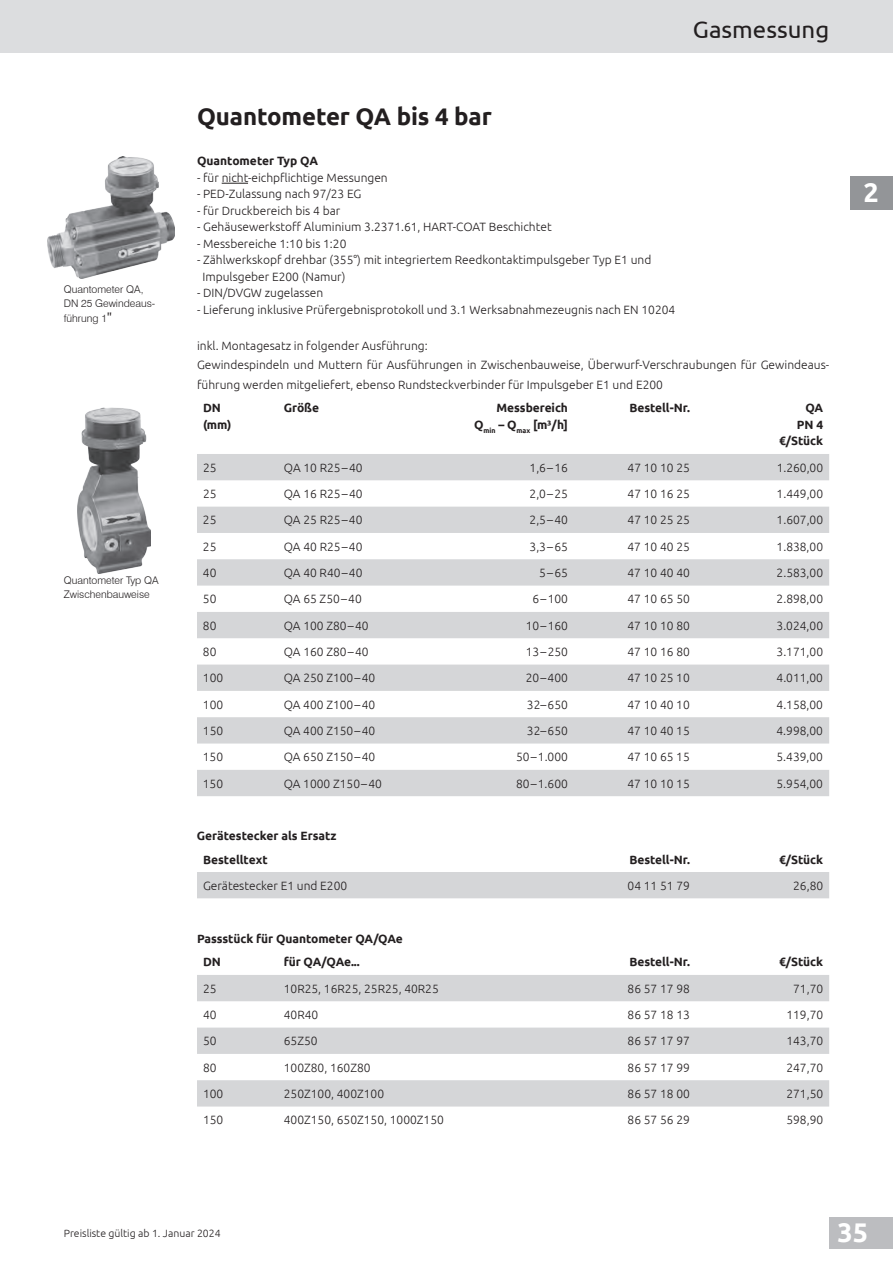
<style>
.page{position:relative;width:893px;height:1263px;background:#fff}
.page>*{position:absolute;margin:0;border:0;box-sizing:border-box;transform-origin:0 0}
.t1{font:700 27px "Ubuntu";color:#fff}
.t2{font:700 24px "Ubuntu";letter-spacing:-.005em;color:#231f20}
.t3{font:24px "Ubuntu";color:#231f20}
.t4{font:300 12px/19.5px "Ubuntu";color:#231f20}
.t5{font:700 12px/16.5px "Ubuntu";letter-spacing:-.005em;color:#231f20}
.t6{font:300 10.5px/13.5px "Swiss 721 BT";color:#231f20}
.t7{font:300 10.5px "Ubuntu";color:#231f20}
.s1{font-family:"Cambria Math";font-weight:400;font-size:13.5px}
</style>
<div class="page">
<div style="left:829px;top:1217px;width:64px;height:32px;background:#bcbdc0"></div>
<div style="left:0;top:0;width:893px;height:53px;background:#dcdddf"></div>
<svg style="left:222px;top:183px;width:26px;height:1px"></svg>
<svg style="left:197px;top:454px;width:632px;height:342px;fill:#d5d6d8"></svg>
<div style="left:197px;top:872px;width:632px;height:26px;background:#d5d6d8"></div>
<img style="left:48px;top:157px;width:126px;height:121px">
<img style="left:78px;top:407px;width:72px;height:166px">
<div style="left:850px;top:176px;width:43px;height:34px;background:#939598"></div>
<svg style="left:197px;top:975px;width:632px;height:131px;fill:#d5d6d8"></svg>
<p class="t6" style="left:64px;top:283px;width:93px">Quantometer QA,<br>DN 25 Gewindeaus-</p>
<p class="t6" style="left:64px;top:311px;width:50px">führung 1<span class="s1">ʺ</span></p>
<p class="t6" style="left:64px;top:573px;width:96px">Quantometer Typ QA<br>Zwischenbauweise</p>
<h2 class="t3" style="left:693px;top:15px;width:138px">Gasmessung</h2>
<h2 class="t2" style="left:197px;top:102px;width:296px">Quantometer QA bis 4 bar</h2>
<p class="t5" style="left:197px;top:153px;width:123px">Quantometer Typ QA</p>
<p class="t4" style="left:197px;top:168px;width:192px">- für nicht-eichpflichtige Messungen</p>
<p class="t4" style="left:197px;top:184px;width:166px">- PED-Zulassung nach 97/23 EG</p>
<p class="t4" style="left:197px;top:201px;width:145px">- für Druckbereich bis 4 bar</p>
<p class="t4" style="left:197px;top:217px;width:356px">- Gehäusewerkstoff Aluminium 3.2371.61, HART-COAT Beschichtet</p>
<p class="t4" style="left:197px;top:234px;width:151px">- Messbereiche 1:10 bis 1:20</p>
<p class="t4" style="left:202px;top:252px;width:450px;line-height:16.5px;text-indent:-5px">- Zählwerkskopf drehbar (355°) mit integriertem Reedkontaktimpulsgeber Typ E1 und<br>Impulsgeber E200 (Namur)</p>
<p class="t4" style="left:197px;top:283px;width:128px">- DIN/DVGW zugelassen</p>
<p class="t4" style="left:197px;top:300px;width:480px">- Lieferung inklusive Prüfergebnisprotokoll und 3.1 Werksabnahmezeugnis nach EN 10204</p>
<p class="t4" style="left:197px;top:336px;width:634px">inkl. Montagesatz in folgender Ausführung:<br>Gewindespindeln und Muttern für Ausführungen in Zwischenbauweise, Überwurf-Verschraubungen für Gewindeaus&shy;führung werden mitgeliefert, ebenso Rundsteckverbinder für Impulsgeber E1 und E200</p>
<p class="t5" style="left:203px;top:400px;width:30px">DN (mm)</p>
<p class="t5" style="left:284px;top:400px;width:37px">Größe</p>
<p class="t5" style="left:474px;top:400px;width:95px;text-align:right">Messbereich<br>Q<sub>min</sub> – Q<sub>max</sub> [m³/h]</p>
<p class="t5" style="left:629px;top:400px;width:62px">Bestell-Nr.</p>
<p class="t5" style="left:779px;top:400px;width:46px;text-align:right">QA<br>PN 4 €/Stück</p>
<p class="t4" style="left:203px;top:457px;width:15px">25</p>
<p class="t4" style="left:284px;top:457px;width:80px">QA 10 R25–40</p>
<p class="t4" style="left:530px;top:457px;width:40px">1,6 – 16</p>
<p class="t4" style="left:628px;top:457px;width:64px">47 10 10 25</p>
<p class="t4" style="left:777px;top:457px;width:48px">1.260,00</p>
<p class="t4" style="left:203px;top:484px;width:15px">25</p>
<p class="t4" style="left:284px;top:484px;width:80px">QA 16 R25–40</p>
<p class="t4" style="left:530px;top:484px;width:40px">2,0 – 25</p>
<p class="t4" style="left:628px;top:484px;width:64px">47 10 16 25</p>
<p class="t4" style="left:777px;top:484px;width:48px">1.449,00</p>
<p class="t4" style="left:203px;top:510px;width:15px">25</p>
<p class="t4" style="left:284px;top:510px;width:80px">QA 25 R25–40</p>
<p class="t4" style="left:530px;top:510px;width:40px">2,5 – 40</p>
<p class="t4" style="left:628px;top:510px;width:64px">47 10 25 25</p>
<p class="t4" style="left:777px;top:510px;width:48px">1.607,00</p>
<p class="t4" style="left:203px;top:536px;width:15px">25</p>
<p class="t4" style="left:284px;top:536px;width:80px">QA 40 R25–40</p>
<p class="t4" style="left:530px;top:536px;width:40px">3,3 – 65</p>
<p class="t4" style="left:628px;top:536px;width:64px">47 10 40 25</p>
<p class="t4" style="left:777px;top:536px;width:48px">1.838,00</p>
<p class="t4" style="left:203px;top:563px;width:15px">40</p>
<p class="t4" style="left:284px;top:563px;width:80px">QA 40 R40–40</p>
<p class="t4" style="left:539px;top:563px;width:30px">5 – 65</p>
<p class="t4" style="left:627px;top:563px;width:64px">47 10 40 40</p>
<p class="t4" style="left:777px;top:563px;width:48px">2.583,00</p>
<p class="t4" style="left:203px;top:589px;width:15px">50</p>
<p class="t4" style="left:284px;top:589px;width:80px">QA 65 Z50–40</p>
<p class="t4" style="left:532px;top:589px;width:37px">6 – 100</p>
<p class="t4" style="left:627px;top:589px;width:64px">47 10 65 50</p>
<p class="t4" style="left:777px;top:589px;width:48px">2.898,00</p>
<p class="t4" style="left:203px;top:615px;width:15px">80</p>
<p class="t4" style="left:284px;top:615px;width:86px">QA 100 Z80–40</p>
<p class="t4" style="left:526px;top:615px;width:44px">10 – 160</p>
<p class="t4" style="left:627px;top:615px;width:64px">47 10 10 80</p>
<p class="t4" style="left:777px;top:615px;width:48px">3.024,00</p>
<p class="t4" style="left:203px;top:642px;width:15px">80</p>
<p class="t4" style="left:284px;top:642px;width:86px">QA 160 Z80–40</p>
<p class="t4" style="left:526px;top:642px;width:44px">13 – 250</p>
<p class="t4" style="left:627px;top:642px;width:64px">47 10 16 80</p>
<p class="t4" style="left:777px;top:642px;width:48px">3.171,00</p>
<p class="t4" style="left:203px;top:668px;width:22px">100</p>
<p class="t4" style="left:284px;top:668px;width:93px">QA 250 Z100–40</p>
<p class="t4" style="left:526px;top:668px;width:44px">20 – 400</p>
<p class="t4" style="left:627px;top:668px;width:64px">47 10 25 10</p>
<p class="t4" style="left:777px;top:668px;width:48px">4.011,00</p>
<p class="t4" style="left:203px;top:694px;width:22px">100</p>
<p class="t4" style="left:284px;top:694px;width:93px">QA 400 Z100–40</p>
<p class="t4" style="left:527px;top:694px;width:43px">32– 650</p>
<p class="t4" style="left:627px;top:694px;width:64px">47 10 40 10</p>
<p class="t4" style="left:776px;top:694px;width:48px">4.158,00</p>
<p class="t4" style="left:203px;top:721px;width:22px">150</p>
<p class="t4" style="left:284px;top:721px;width:93px">QA 400 Z150–40</p>
<p class="t4" style="left:527px;top:721px;width:43px">32– 650</p>
<p class="t4" style="left:627px;top:721px;width:64px">47 10 40 15</p>
<p class="t4" style="left:776px;top:721px;width:48px">4.998,00</p>
<p class="t4" style="left:203px;top:747px;width:22px">150</p>
<p class="t4" style="left:284px;top:747px;width:93px">QA 650 Z150–40</p>
<p class="t4" style="left:516px;top:747px;width:53px">50– 1.000</p>
<p class="t4" style="left:627px;top:747px;width:64px">47 10 65 15</p>
<p class="t4" style="left:776px;top:747px;width:48px">5.439,00</p>
<p class="t4" style="left:203px;top:773px;width:22px">150</p>
<p class="t4" style="left:284px;top:773px;width:100px">QA 1000 Z150–40</p>
<p class="t4" style="left:516px;top:773px;width:53px">80– 1.600</p>
<p class="t4" style="left:627px;top:773px;width:64px">47 10 10 15</p>
<p class="t4" style="left:776px;top:773px;width:48px">5.954,00</p>
<p class="t5" style="left:203px;top:823px;width:135px;line-height:23.9px;text-indent:-6px">Gerätestecker als Ersatz<br>Bestelltext</p>
<p class="t5" style="left:629px;top:851px;width:62px">Bestell-Nr.</p>
<p class="t5" style="left:779px;top:851px;width:46px">€/Stück</p>
<p class="t4" style="left:203px;top:875px;width:146px">Gerätestecker E1 und E200</p>
<p class="t4" style="left:628px;top:875px;width:64px">04 11 51 79</p>
<p class="t4" style="left:793px;top:875px;width:32px">26,80</p>
<p class="t5" style="left:203px;top:926px;width:201px;line-height:23.9px;text-indent:-6px">Passstück für Quantometer QA/QAe<br>DN</p>
<p class="t5" style="left:284px;top:954px;width:77px">für QA/QAe...</p>
<p class="t5" style="left:629px;top:954px;width:62px">Bestell-Nr.</p>
<p class="t5" style="left:779px;top:954px;width:46px">€/Stück</p>
<p class="t4" style="left:203px;top:978px;width:15px">25</p>
<p class="t4" style="left:284px;top:978px;width:157px">10R25, 16R25, 25R25, 40R25</p>
<p class="t4" style="left:628px;top:978px;width:64px">86 57 17 98</p>
<p class="t4" style="left:793px;top:978px;width:32px">71,70</p>
<p class="t4" style="left:203px;top:1005px;width:15px">40</p>
<p class="t4" style="left:284px;top:1005px;width:36px">40R40</p>
<p class="t4" style="left:628px;top:1005px;width:64px">86 57 18 13</p>
<p class="t4" style="left:786px;top:1005px;width:38px">119,70</p>
<p class="t4" style="left:203px;top:1031px;width:15px">50</p>
<p class="t4" style="left:284px;top:1031px;width:35px">65Z50</p>
<p class="t4" style="left:628px;top:1031px;width:64px">86 57 17 97</p>
<p class="t4" style="left:786px;top:1031px;width:38px">143,70</p>
<p class="t4" style="left:203px;top:1057px;width:15px">80</p>
<p class="t4" style="left:284px;top:1057px;width:88px">100Z80, 160Z80</p>
<p class="t4" style="left:628px;top:1057px;width:64px">86 57 17 99</p>
<p class="t4" style="left:786px;top:1057px;width:38px">247,70</p>
<p class="t4" style="left:203px;top:1084px;width:22px">100</p>
<p class="t4" style="left:284px;top:1084px;width:102px">250Z100, 400Z100</p>
<p class="t4" style="left:628px;top:1084px;width:64px">86 57 18 00</p>
<p class="t4" style="left:786px;top:1084px;width:38px">271,50</p>
<p class="t4" style="left:203px;top:1110px;width:22px">150</p>
<p class="t4" style="left:284px;top:1110px;width:162px">400Z150, 650Z150, 1000Z150</p>
<p class="t4" style="left:628px;top:1110px;width:64px">86 57 56 29</p>
<p class="t4" style="left:786px;top:1110px;width:38px">598,90</p>
<h1 class="t1" style="left:864px;top:176px;width:17px">2</h1>
<p class="t7" style="left:64px;top:1227px;width:158px">Preisliste gültig ab 1. Januar 2024</p>
<h1 class="t1" style="left:836px;top:1216px;width:33px">355</h1>
</div>
